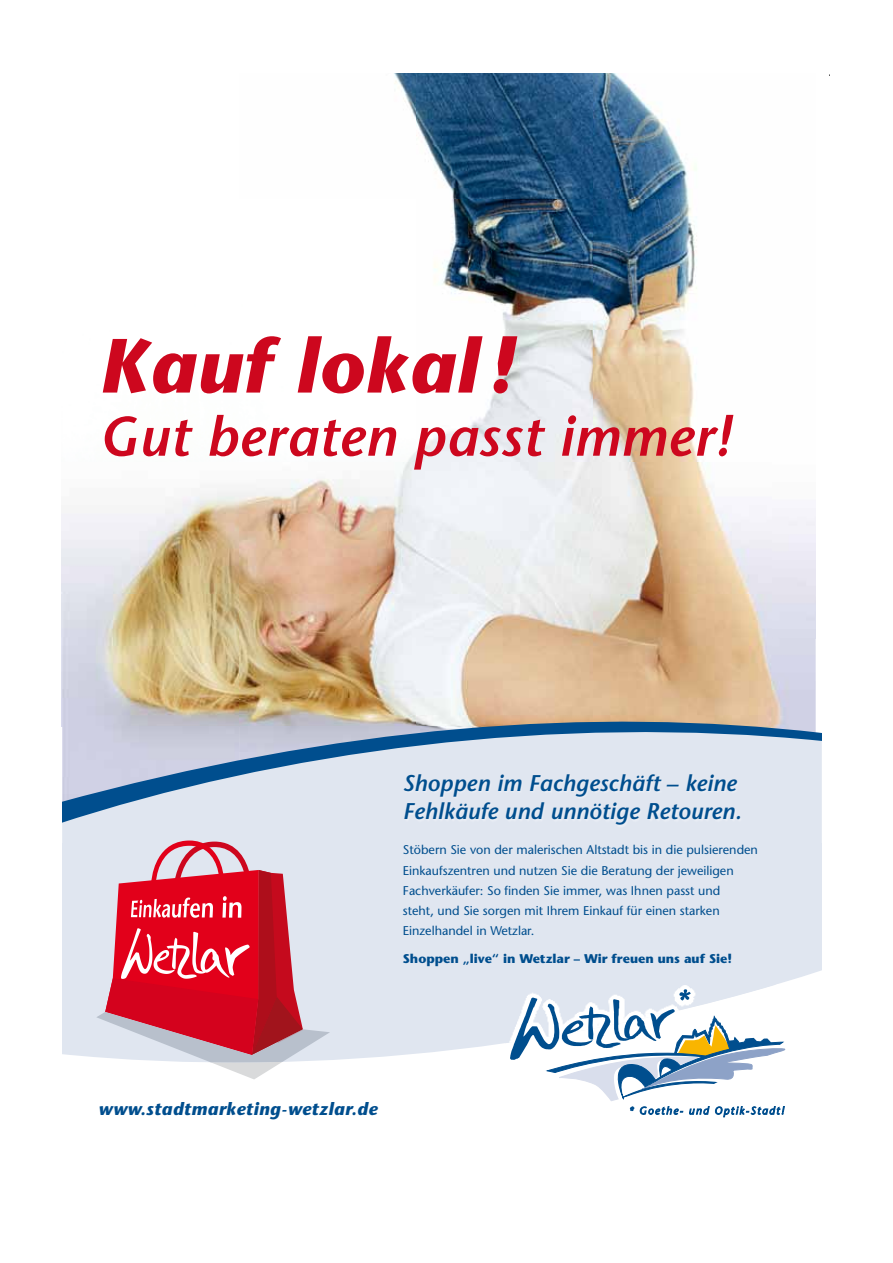
<style>
.page{position:relative;width:893px;height:1263px;background:#fff}
.page>*{position:absolute;margin:0;border:0;box-sizing:border-box;transform-origin:0 0}
.t1{font:italic 700 76.65px "Stone Sans";letter-spacing:.01em;color:#cd071e}
.t2{font:italic 600 55.5px "Stone Sans";letter-spacing:.01em;color:#cd071e}
.t3{font:italic 600 22.8px/27.8px "Stone Sans";letter-spacing:.005em;color:#004e8e}
.t4{font:italic 700 17.7px "Stone Sans";letter-spacing:.02em;color:#004e8e}
.t5{font:12.6px/20.2px "Stone Sans";color:#004e8e}
.t6{font:700 12.6px "Stone Sans";color:#004e8e}
</style>
<div class="page">
<img style="left:62px;top:74px;width:709px;height:646px">
<img style="left:771px;top:508px;width:45px;height:212px">
<svg style="left:62px;top:910px;width:760px;height:150px;background:#e2e7f1"></svg>
<div style="left:62px;top:824px;width:760px;height:86px;background:#e0e6f0"></div>
<svg style="left:62px;top:720px;width:760px;height:104px;background:#b6c5d9"></svg>
<img style="left:777px;top:984px;width:13px;height:76px">
<img style="left:505px;top:1043px;width:5px;height:17px">
<img style="left:505px;top:984px;width:136px;height:59px">
<img style="left:641px;top:984px;width:136px;height:5px">
<svg style="left:510px;top:989px;width:275px;height:128px"></svg>
<img style="left:403px;top:773px;width:339px;height:54px">
<svg style="left:96px;top:840px;width:234px;height:239px;background:#db7988"></svg>
<p class="t1" style="left:99px;top:320px;width:415px">Kauf lokal !</p>
<p class="t2" style="left:99px;top:403px;width:634px">Gut beraten passt immer!</p>
<p class="t3" style="left:403px;top:769px;width:340px">Shoppen im Fachgeschäft – keine<br>Fehlkäufe und unnötige Retouren.</p>
<p class="t5" style="left:403px;top:840px;width:357px">Stöbern Sie von der malerischen Altstadt bis in die pulsierenden Einkaufszentren und nutzen Sie die Beratung der jeweiligen Fachverkäufer: So finden Sie immer, was Ihnen passt und<br>steht, und Sie sorgen mit Ihrem Einkauf für einen starken Einzelhandel in Wetzlar.</p>
<p class="t6" style="left:403px;top:951px;width:331px">Shoppen „live“ in Wetzlar – Wir freuen uns auf Sie!</p>
<p class="t4" style="left:99px;top:1098px;width:281px">www.stadtmarketing-wetzlar.de</p>
</div>
